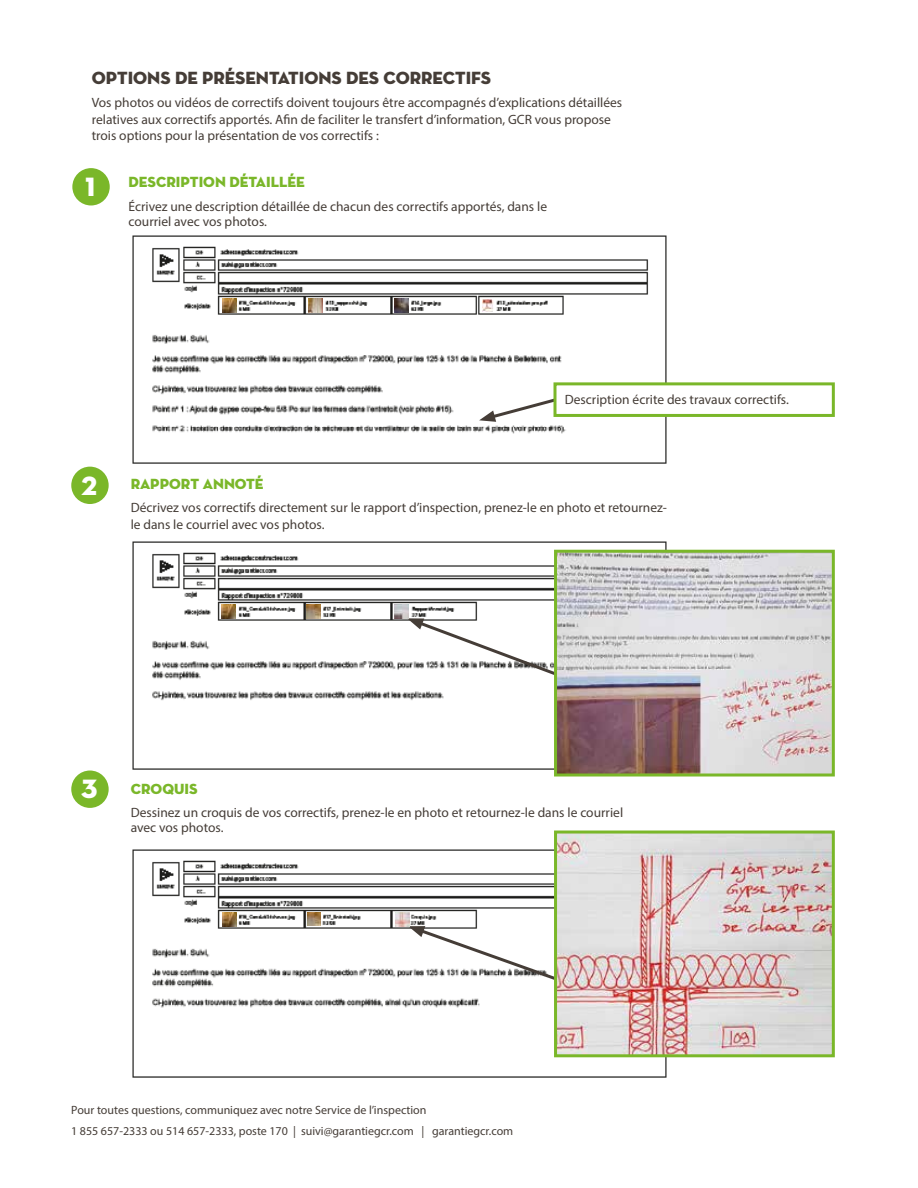
<style>
.page{position:relative;width:918px;height:1188px;background:#fff}
.page>*{position:absolute;margin:0;border:0;box-sizing:border-box;transform-origin:0 0}
.t1{font:27px "Neutra Disp Titling";color:#fff}
.t2{font:18px "Neutra Disp Titling";color:#453d37}
.t3{font:15px "Neutra Disp Titling";color:#7ab729}
.t4{font:13.5px/16.5px "Myriad Pro";color:#453d37}
.t5{font:12px/21.6px "Myriad Pro";color:#453d37}
.s1{font-size:27px;color:#fff}
</style>
<div class="page">
<div style="left:72px;top:168px;width:38px;height:37px;background:#7ab729;border-radius:50%"></div>
<div style="left:71px;top:467px;width:38px;height:37px;background:#7ab729;border-radius:50%"></div>
<div style="left:71px;top:771px;width:38px;height:37px;background:#7ab729;border-radius:50%"></div>
<img style="left:132px;top:235px;width:535px;height:229px">
<img style="left:309px;top:299px;width:14px;height:13px">
<img style="left:132px;top:541px;width:536px;height:229px">
<svg style="left:307px;top:605px;width:13px;height:13px"></svg>
<img style="left:132px;top:849px;width:537px;height:229px">
<svg style="left:479px;top:393px;width:92px;height:29px"></svg>
<div style="left:554px;top:382px;width:281px;height:35px;background:#fff;border:3px solid #7ab729"></div>
<svg style="left:407px;top:618px;width:147px;height:75px"></svg>
<img style="left:558px;top:554px;width:273px;height:219px">
<div style="left:554px;top:550px;width:281px;height:227px;border:3px solid #7ab729"></div>
<svg style="left:408px;top:926px;width:146px;height:64px"></svg>
<img style="left:558px;top:835px;width:273px;height:218px">
<div style="left:554px;top:831px;width:281px;height:226px;border:3px solid #7ab729"></div>
<img style="left:221px;top:605px;width:14px;height:13px">
<img style="left:222px;top:299px;width:14px;height:13px">
<svg style="left:482px;top:299px;width:11px;height:13px"></svg>
<img style="left:222px;top:913px;width:14px;height:13px">
<img style="left:395px;top:913px;width:14px;height:13px">
<img style="left:394px;top:299px;width:14px;height:13px">
<img style="left:395px;top:605px;width:14px;height:13px">
<img style="left:307px;top:913px;width:14px;height:13px">
<h2 class="t2" style="left:92px;top:67px;width:401px">OPTIONS DE PRÉSENTATIONS DES CORRECTIFS</h2>
<p class="t4" style="left:92px;top:95px;width:532px">Vos photos ou vidéos de correctifs doivent toujours être accompagnés d’explications détaillées relatives aux correctifs apportés. Afin de faciliter le transfert d’information, GCR vous propose trois options pour la présentation de vos correctifs :</p>
<h1 class="t1" style="left:86px;top:170px;width:11px">1</h1>
<p class="t3" style="left:129px;top:173px;width:178px">DESCRIPTION DÉTAILLÉE</p>
<p class="t4" style="left:129px;top:198px;width:420px;line-height:15px">Écrivez une description détaillée de chacun des correctifs apportés, dans le courriel avec vos photos.</p>
<h1 class="t1" style="left:82px;top:468px;width:17px">2</h1>
<p class="t4" style="left:565px;top:391px;width:226px">Description écrite des travaux correctifs.</p>
<p class="t3" style="left:131px;top:474px;width:135px">RAPPORT ANNOTÉ</p>
<p class="t4" style="left:131px;top:499px;width:538px">Décrivez vos correctifs directement sur le rapport d’inspection, prenez-le en photo et retournez&shy;le dans le courriel avec vos photos.</p>
<p class="t3" style="left:81px;top:779px;width:118px"><span class="s1">3</span> CROQUIS</p>
<p class="t4" style="left:131px;top:805px;width:494px;line-height:15px">Dessinez un croquis de vos correctifs, prenez-le en photo et retournez-le dans le courriel avec vos photos.</p>
<p class="t5" style="left:71px;top:1099px;width:444px">Pour toutes questions, communiquez avec notre Service de l’inspection<br>1 855 657-2333 ou 514 657-2333, poste 170 | suivi@garantiegcr.com | garantiegcr.com</p>
</div>
